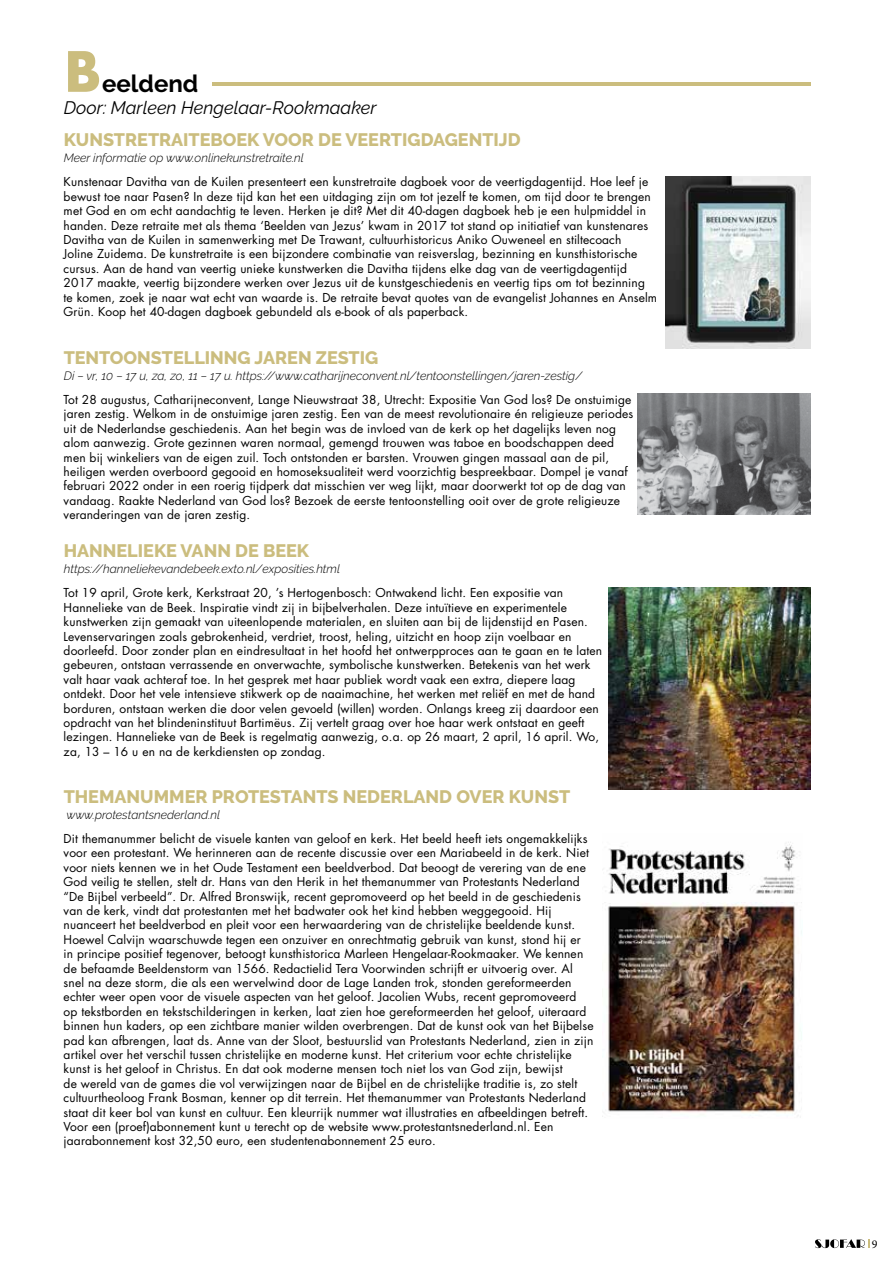
<style>
.page{position:relative;width:893px;height:1263px;background:#fff}
.page>*{position:absolute;margin:0;border:0;box-sizing:border-box;transform-origin:0 0}
.t1{font:700 54px "Futura";color:#cbbd7e}
.t2{font:700 24px "Raleway";color:#000}
.t3{font:800 18px "Raleway";color:#cbbd7e}
.t4{font:italic 18px "Raleway";color:#000}
.t5{font:12px/14.4px "Futura Std";letter-spacing:.01em;color:#000}
.t6{font:italic 300 12px "Raleway";color:#000}
.t7{font:12px "Minion Pro";color:#000}
</style>
<div class="page">
<svg style="left:815px;top:1239px;width:55px;height:9px"></svg>
<hr style="left:212px;top:82px;width:599px;height:3px;background:#cbbd7e">
<img style="left:665px;top:176px;width:146px;height:173px">
<img style="left:638px;top:394px;width:173px;height:121px">
<img style="left:608px;top:587px;width:203px;height:203px">
<img style="left:608px;top:842px;width:194px;height:274px">
<h1 class="t1" style="left:64px;top:32px;width:39px">B</h1>
<h2 class="t2" style="left:102px;top:70px;width:98px">eeldend</h2>
<h3 class="t4" style="left:64px;top:97px;width:314px">Door: Marleen Hengelaar-Rookmaaker</h3>
<h3 class="t3" style="left:64px;top:129px;width:459px">KUNSTRETRAITEBOEK VOOR DE VEERTIGDAGENTIJD</h3>
<p class="t6" style="left:64px;top:151px;width:242px">Meer informatie op www.onlinekunstretraite.nl</p>
<p class="t5" style="left:64px;top:175px;width:595px">Kunstenaar Davitha van de Kuilen presenteert een kunstretraite dagboek voor de veertigdagentijd. Hoe leef je bewust toe naar Pasen? In deze tijd kan het een uitdaging zijn om tot jezelf te komen, om tijd door te brengen met God en om echt aandachtig te leven. Herken je dit? Met dit 40-dagen dagboek heb je een hulpmiddel in handen. Deze retraite met als thema ‘Beelden van Jezus’ kwam in 2017 tot stand op initiatief van kunstenares Davitha van de Kuilen in samenwerking met De Trawant, cultuurhistoricus Aniko Ouweneel en stiltecoach<br>Joline Zuidema. De kunstretraite is een bijzondere combinatie van reisverslag, bezinning en kunsthistorische cursus. Aan de hand van veertig unieke kunstwerken die Davitha tijdens elke dag van de veertigdagentijd 2017 maakte, veertig bijzondere werken over Jezus uit de kunstgeschiedenis en veertig tips om tot bezinning te komen, zoek je naar wat echt van waarde is. De retraite bevat quotes van de evangelist Johannes en Anselm Grün. Koop het 40-dagen dagboek gebundeld als e-book of als paperback.</p>
<h3 class="t3" style="left:64px;top:347px;width:316px">TENTOONSTELLINNG JAREN ZESTIG</h3>
<p class="t6" style="left:64px;top:368px;width:520px">Di – vr, 10 – 17 u, za, zo, 11 – 17 u. https://www.catharijneconvent.nl/tentoonstellingen/jaren-zestig/</p>
<p class="t5" style="left:64px;top:392px;width:571px">Tot 28 augustus, Catharijneconvent, Lange Nieuwstraat 38, Utrecht: Expositie Van God los? De onstuimige jaren zestig. Welkom in de onstuimige jaren zestig. Een van de meest revolutionaire én religieuze periodes uit de Nederlandse geschiedenis. Aan het begin was de invloed van de kerk op het dagelijks leven nog alom aanwezig. Grote gezinnen waren normaal, gemengd trouwen was taboe en boodschappen deed men bij winkeliers van de eigen zuil. Toch ontstonden er barsten. Vrouwen gingen massaal aan de pil, heiligen werden overboord gegooid en homoseksualiteit werd voorzichtig bespreekbaar. Dompel je vanaf februari 2022 onder in een roerig tijdperk dat misschien ver weg lijkt, maar doorwerkt tot op de dag van vandaag. Raakte Nederland van God los? Bezoek de eerste tentoonstelling ooit over de grote religieuze veranderingen van de jaren zestig.</p>
<h3 class="t3" style="left:64px;top:540px;width:247px">HANNELIEKE VANN DE BEEK</h3>
<p class="t6" style="left:64px;top:562px;width:278px">https://hanneliekevandebeek.exto.nl/exposities.html</p>
<p class="t5" style="left:64px;top:586px;width:540px">Tot 19 april, Grote kerk, Kerkstraat 20, ’s Hertogenbosch: Ontwakend licht. Een expositie van Hannelieke van de Beek. Inspiratie vindt zij in bijbelverhalen. Deze intuïtieve en experimentele kunstwerken zijn gemaakt van uiteenlopende materialen, en sluiten aan bij de lijdenstijd en Pasen.<br>Levenservaringen zoals gebrokenheid, verdriet, troost, heling, uitzicht en hoop zijn voelbaar en doorleefd. Door zonder plan en eindresultaat in het hoofd het ontwerpproces aan te gaan en te laten gebeuren, ontstaan verrassende en onverwachte, symbolische kunstwerken. Betekenis van het werk valt haar vaak achteraf toe. In het gesprek met haar publiek wordt vaak een extra, diepere laag ontdekt. Door het vele intensieve stikwerk op de naaimachine, het werken met reliëf en met de hand borduren, ontstaan werken die door velen gevoeld (willen) worden. Onlangs kreeg zij daardoor een opdracht van het blindeninstituut Bartimëus. Zij vertelt graag over hoe haar werk ontstaat en geeft lezingen. Hannelieke van de Beek is regelmatig aanwezig, o.a. op 26 maart, 2 april, 16 april. Wo, za, 13 – 16 u en na de kerkdiensten op zondag.</p>
<h3 class="t3" style="left:64px;top:786px;width:508px">THEMANUMMER PROTESTANTS NEDERLAND OVER KUNST</h3>
<p class="t6" style="left:66px;top:808px;width:155px">www.protestantsnederland.nl</p>
<p class="t5" style="left:64px;top:831px;width:531px">Dit themanummer belicht de visuele kanten van geloof en kerk. Het beeld heeft iets ongemakkelijks voor een protestant. We herinneren aan de recente discussie over een Mariabeeld in de kerk. Niet voor niets kennen we in het Oude Testament een beeldverbod. Dat beoogt de verering van de ene God veilig te stellen, stelt dr. Hans van den Herik in het themanummer van Protestants Nederland “De Bijbel verbeeld”. Dr. Alfred Bronswijk, recent gepromoveerd op het beeld in de geschiedenis van de kerk, vindt dat protestanten met het badwater ook het kind hebben weggegooid. Hij nuanceert het beeldverbod en pleit voor een herwaardering van de christelijke beeldende kunst.<br>Hoewel Calvijn waarschuwde tegen een onzuiver en onrechtmatig gebruik van kunst, stond hij er<br>in principe positief tegenover, betoogt kunsthistorica Marleen Hengelaar-Rookmaaker. We kennen de befaamde Beeldenstorm van 1566. Redactielid Tera Voorwinden schrijft er uitvoerig over. Al snel na deze storm, die als een wervelwind door de Lage Landen trok, stonden gereformeerden echter weer open voor de visuele aspecten van het geloof. Jacolien Wubs, recent gepromoveerd<br>op tekstborden en tekstschilderingen in kerken, laat zien hoe gereformeerden het geloof, uiteraard binnen hun kaders, op een zichtbare manier wilden overbrengen. Dat de kunst ook van het Bijbelse pad kan afbrengen, laat ds. Anne van der Sloot, bestuurslid van Protestants Nederland, zien in zijn artikel over het verschil tussen christelijke en moderne kunst. Het criterium voor echte christelijke kunst is het geloof in Christus. En dat ook moderne mensen toch niet los van God zijn, bewijst<br>de wereld van de games die vol verwijzingen naar de Bijbel en de christelijke traditie is, zo stelt cultuurtheoloog Frank Bosman, kenner op dit terrein. Het themanummer van Protestants Nederland staat dit keer bol van kunst en cultuur. Een kleurrijk nummer wat illustraties en afbeeldingen betreft.<br>Voor een (proef)abonnement kunt u terecht op de website www.protestantsnederland.nl. Een jaarabonnement kost 32,50 euro, een studentenabonnement 25 euro.</p>
<p class="t7" style="left:872px;top:1236px;width:7px">9</p>
</div>
